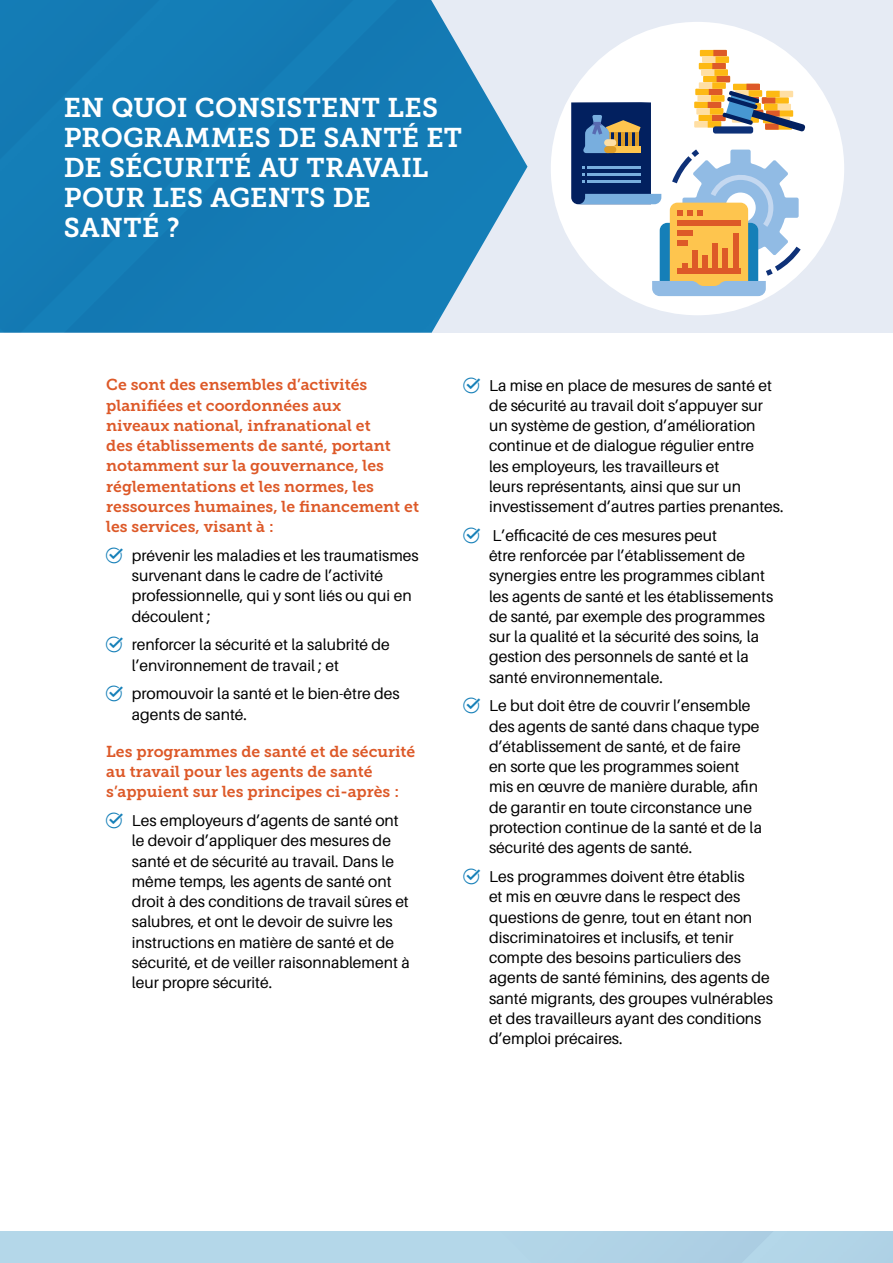
<style>
.page{position:relative;width:893px;height:1263px;background:#fff}
.page>*{position:absolute;margin:0;border:0;box-sizing:border-box;transform-origin:0 0}
.Head1-chapter{font:27px/30px "Museo Slab 700";letter-spacing:.005em;color:#fff}
.t1{font:15.75px/20.2px "Aileron";color:#000}
.Body_Highlight{font:15.75px/20.2px "Museo Slab 700";color:#dd5928}
</style>
<div class="page">
<div style="left:0;top:1231px;width:893px;height:32px;background:#b4d7e9"></div>
<div style="left:0;top:0;width:893px;height:333px;background:#e6ebf4"></div>
<div style="left:49px;top:0;width:315px;height:331px;background:#157fb8"></div>
<div style="left:364px;top:0;width:89px;height:333px;background:#147cb6"></div>
<div style="left:334px;top:32px;width:31px;height:301px;background:#147bb5"></div>
<img style="left:453px;top:38px;width:31px;height:258px">
<div style="left:304px;top:62px;width:31px;height:271px;background:#147bb5"></div>
<img style="left:484px;top:91px;width:30px;height:151px">
<div style="left:274px;top:92px;width:31px;height:241px;background:#147bb4"></div>
<img style="left:514px;top:143px;width:13px;height:47px">
<div style="left:244px;top:122px;width:31px;height:211px;background:#147ab4"></div>
<div style="left:215px;top:152px;width:30px;height:181px;background:#147ab4"></div>
<div style="left:184px;top:191px;width:31px;height:142px;background:#147ab3"></div>
<div style="left:154px;top:212px;width:31px;height:121px;background:#1379b3"></div>
<div style="left:124px;top:242px;width:31px;height:91px;background:#1379b3"></div>
<div style="left:94px;top:272px;width:31px;height:61px;background:#1378b2"></div>
<img style="left:64px;top:302px;width:31px;height:31px">
<img style="left:49px;top:331px;width:16px;height:2px">
<div style="left:0;top:132px;width:49px;height:201px;background:#147cb6"></div>
<div style="left:47px;top:94px;width:30px;height:212px;background:#147cb6"></div>
<div style="left:76px;top:65px;width:30px;height:212px;background:#147cb6"></div>
<div style="left:105px;top:36px;width:29px;height:213px;background:#147db6"></div>
<div style="left:133px;top:0;width:30px;height:220px;background:#147db6"></div>
<div style="left:162px;top:0;width:59px;height:191px;background:#147cb6"></div>
<div style="left:219px;top:0;width:30px;height:134px;background:#147cb5"></div>
<img style="left:39px;top:122px;width:10px;height:10px">
<div style="left:248px;top:0;width:30px;height:105px;background:#147bb5"></div>
<div style="left:277px;top:0;width:30px;height:77px;background:#147ab4"></div>
<img style="left:306px;top:0;width:29px;height:48px">
<img style="left:334px;top:0;width:21px;height:19px">
<div style="left:0;top:0;width:39px;height:161px;background:#147bb4"></div>
<div style="left:37px;top:0;width:30px;height:122px;background:#147ab4"></div>
<div style="left:66px;top:0;width:29px;height:94px;background:#147ab4"></div>
<div style="left:94px;top:0;width:30px;height:65px;background:#1479b3"></div>
<img style="left:123px;top:0;width:30px;height:36px">
<svg style="left:152px;top:0;width:9px;height:8px"></svg>
<div style="left:551px;top:22px;width:293px;height:293px;background:#fff;border-radius:50%"></div>
<svg style="left:571px;top:50px;width:234px;height:246px"></svg>
<h1 class="Head1-chapter" style="left:64px;top:93px;width:400px">EN QUOI CONSISTENT LES<br>PROGRAMMES DE SANTÉ ET<br>DE SÉCURITÉ AU TRAVAIL<br>POUR LES AGENTS DE<br>SANTÉ ?</h1>
<p class="Body_Highlight" style="left:106px;top:375px;width:314px">Ce sont des ensembles d’activités planifiées et coordonnées aux<br>niveaux national, infranational et<br>des établissements de santé, portant notamment sur la gouvernance, les réglementations et les normes, les ressources humaines, le financement et les services, visant à :</p>
<p class="t1" style="left:132px;top:545px;width:288px">prévenir les maladies et les traumatismes survenant dans le cadre de l’activité professionnelle, qui y sont liés ou qui en découlent ;</p>
<p class="t1" style="left:132px;top:635px;width:259px">renforcer la sécurité et la salubrité de l’environnement de travail ; et</p>
<p class="t1" style="left:132px;top:684px;width:269px">promouvoir la santé et le bien-être des agents de santé.</p>
<p class="Body_Highlight" style="left:106px;top:741px;width:311px">Les programmes de santé et de sécurité au travail pour les agents de santé s’appuient sur les principes ci-après :</p>
<p class="t1" style="left:132px;top:811px;width:279px">Les employeurs d’agents de santé ont le devoir d’appliquer des mesures de santé et de sécurité au travail. Dans le même temps, les agents de santé ont droit à des conditions de travail sûres et salubres, et ont le devoir de suivre les instructions en matière de santé et de sécurité, et de veiller raisonnablement à leur propre sécurité.</p>
<p class="t1" style="left:489px;top:375px;width:296px">La mise en place de mesures de santé et de sécurité au travail doit s’appuyer sur un système de gestion, d’amélioration continue et de dialogue régulier entre<br>les employeurs, les travailleurs et<br>leurs représentants, ainsi que sur un investissement d’autres parties prenantes.</p>
<p class="t1" style="left:489px;top:525px;width:286px">L’efficacité de ces mesures peut<br>être renforcée par l’établissement de synergies entre les programmes ciblant les agents de santé et les établissements de santé, par exemple des programmes sur la qualité et la sécurité des soins, la gestion des personnels de santé et la santé environnementale.</p>
<p class="t1" style="left:489px;top:696px;width:275px">Le but doit être de couvrir l’ensemble des agents de santé dans chaque type d’établissement de santé, et de faire en sorte que les programmes soient mis en œuvre de manière durable, afin de garantir en toute circonstance une protection continue de la santé et de la sécurité des agents de santé.</p>
<p class="t1" style="left:489px;top:866px;width:285px">Les programmes doivent être établis<br>et mis en œuvre dans le respect des questions de genre, tout en étant non discriminatoires et inclusifs, et tenir compte des besoins particuliers des agents de santé féminins, des agents de santé migrants, des groupes vulnérables et des travailleurs ayant des conditions d’emploi précaires.</p>
</div>
